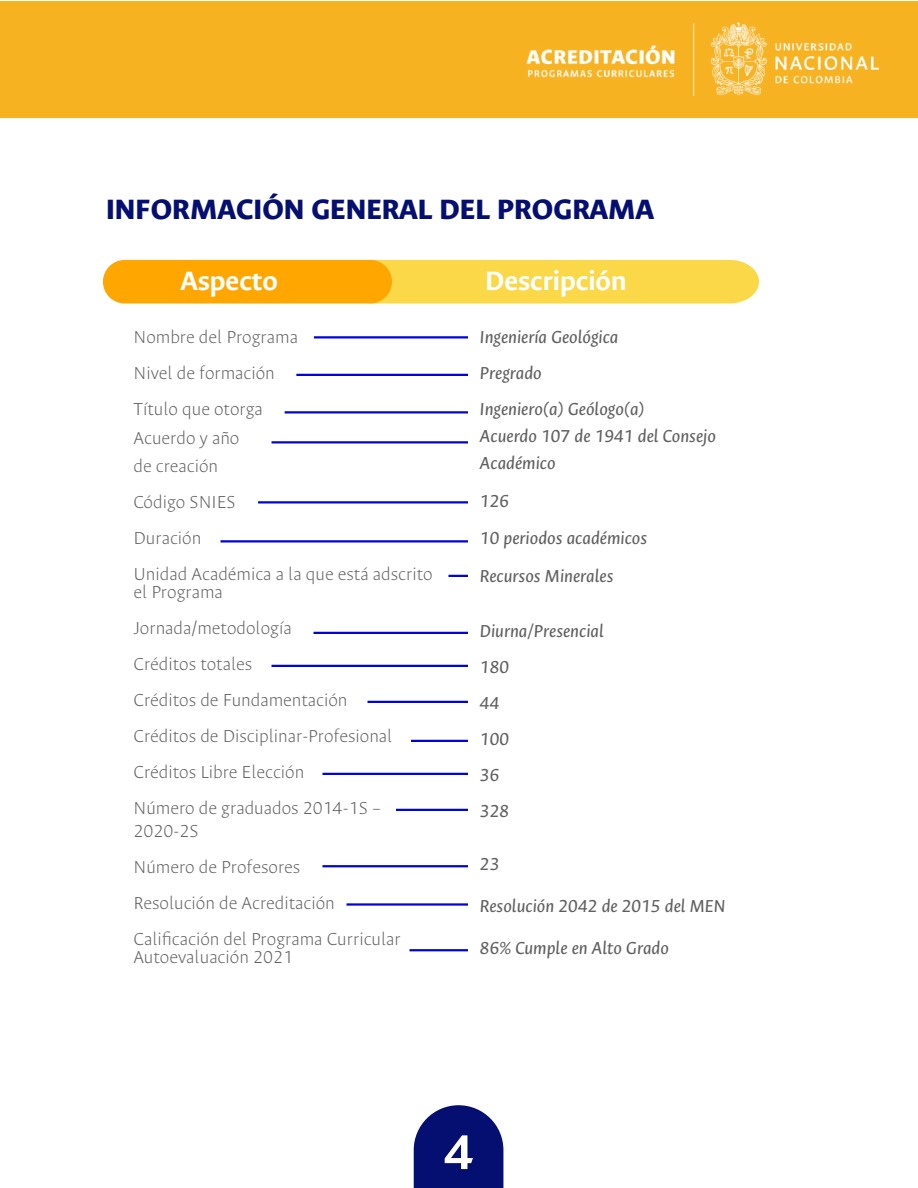
<style>
.page{position:relative;width:918px;height:1188px;background:#fff}
.page>*{position:absolute;margin:0;border:0;box-sizing:border-box;transform-origin:0 0}
.t1{font:700 54px "Ancizar Sans";color:#fff}
.t2{font:800 31.5px "Ancizar Sans";color:#040f71}
.t3{font:700 30px "Ancizar Sans";color:#fff}
.t4{font:100 19.5px/36px "Ancizar Sans";color:#606060}
.t5{font:italic 19.5px/36px "Ancizar Sans";color:#606060}
</style>
<div class="page">
<svg style="left:414px;top:1105px;width:89px;height:83px"></svg>
<div style="left:0;top:1px;width:918px;height:117px;background:#f6b221"></div>
<img style="left:526px;top:23px;width:352px;height:73px">
<div style="left:375px;top:260px;width:384px;height:43px;background:#fad847"></div>
<div style="left:103px;top:260px;width:289px;height:43px;background:#ffa700;border-radius:22px"></div>
<hr style="left:314px;top:336px;width:154px;height:3px;background:#0103d8">
<hr style="left:296px;top:374px;width:172px;height:2px;background:#0103d8">
<hr style="left:285px;top:411px;width:183px;height:3px;background:#0103d8">
<hr style="left:272px;top:441px;width:196px;height:3px;background:#0103d8">
<hr style="left:258px;top:501px;width:210px;height:3px;background:#0103d8">
<hr style="left:220px;top:540px;width:248px;height:3px;background:#0103d8">
<hr style="left:448px;top:575px;width:20px;height:2px;background:#0103d8">
<hr style="left:314px;top:632px;width:154px;height:2px;background:#0103d8">
<hr style="left:272px;top:665px;width:196px;height:2px;background:#0103d8">
<hr style="left:368px;top:701px;width:100px;height:2px;background:#0103d8">
<hr style="left:411px;top:740px;width:57px;height:2px;background:#0103d8">
<hr style="left:322px;top:773px;width:146px;height:2px;background:#0103d8">
<hr style="left:396px;top:809px;width:72px;height:2px;background:#0103d8">
<hr style="left:322px;top:865px;width:146px;height:2px;background:#0103d8">
<hr style="left:346px;top:903px;width:122px;height:3px;background:#0103d8">
<hr style="left:410px;top:949px;width:58px;height:2px;background:#0103d8">
<h2 class="t2" style="left:106px;top:192px;width:550px">INFORMACIÓN GENERAL DEL PROGRAMA</h2>
<h3 class="t3" style="left:181px;top:264px;width:99px">Aspecto</h3>
<h3 class="t3" style="left:485px;top:264px;width:143px">Descripción</h3>
<p class="t4" style="left:133px;top:320px;width:166px">Nombre del Programa<br>Nivel de formación<br>Título que otorga</p>
<p class="t4" style="left:133px;top:424px;width:107px;line-height:28.5px">Acuerdo y año de creación</p>
<p class="t4" style="left:133px;top:485px;width:301px">Código SNIES<br>Duración<br>Unidad Académica a la que está adscrito</p>
<p class="t4" style="left:133px;top:575px;width:260px">el Programa<br>Jornada/metodología<br>Créditos totales<br>Créditos de Fundamentación<br>Créditos de Disciplinar-Profesional<br>Créditos Libre Elección<br>Número de graduados 2014-1S –</p>
<p class="t4" style="left:133px;top:813px;width:269px">2020-2S<br>Número de Profesores<br>Resolución de Acreditación<br>Calificación del Programa Curricular</p>
<p class="t4" style="left:133px;top:939px;width:161px">Autoevaluación 2021</p>
<p class="t5" style="left:480px;top:320px;width:166px">Ingeniería Geológica<br>Pregrado<br>Ingeniero(a) Geólogo(a)</p>
<p class="t5" style="left:480px;top:423px;width:237px;line-height:27px">Acuerdo 107 de 1941 del Consejo<br>Académico</p>
<p class="t5" style="left:480px;top:482px;width:169px;line-height:37.5px">126<br>10 periodos académicos<br>Recursos Minerales</p>
<p class="t5" style="left:480px;top:614px;width:125px">Diurna/Presencial<br>180<br>44<br>100<br>36<br>328</p>
<p class="t5" style="left:480px;top:843px;width:247px;line-height:42px">23<br>Resolución 2042 de 2015 del MEN<br>86% Cumple en Alto Grado</p>
<h1 class="t1" style="left:444px;top:1122px;width:31px">4</h1>
</div>
